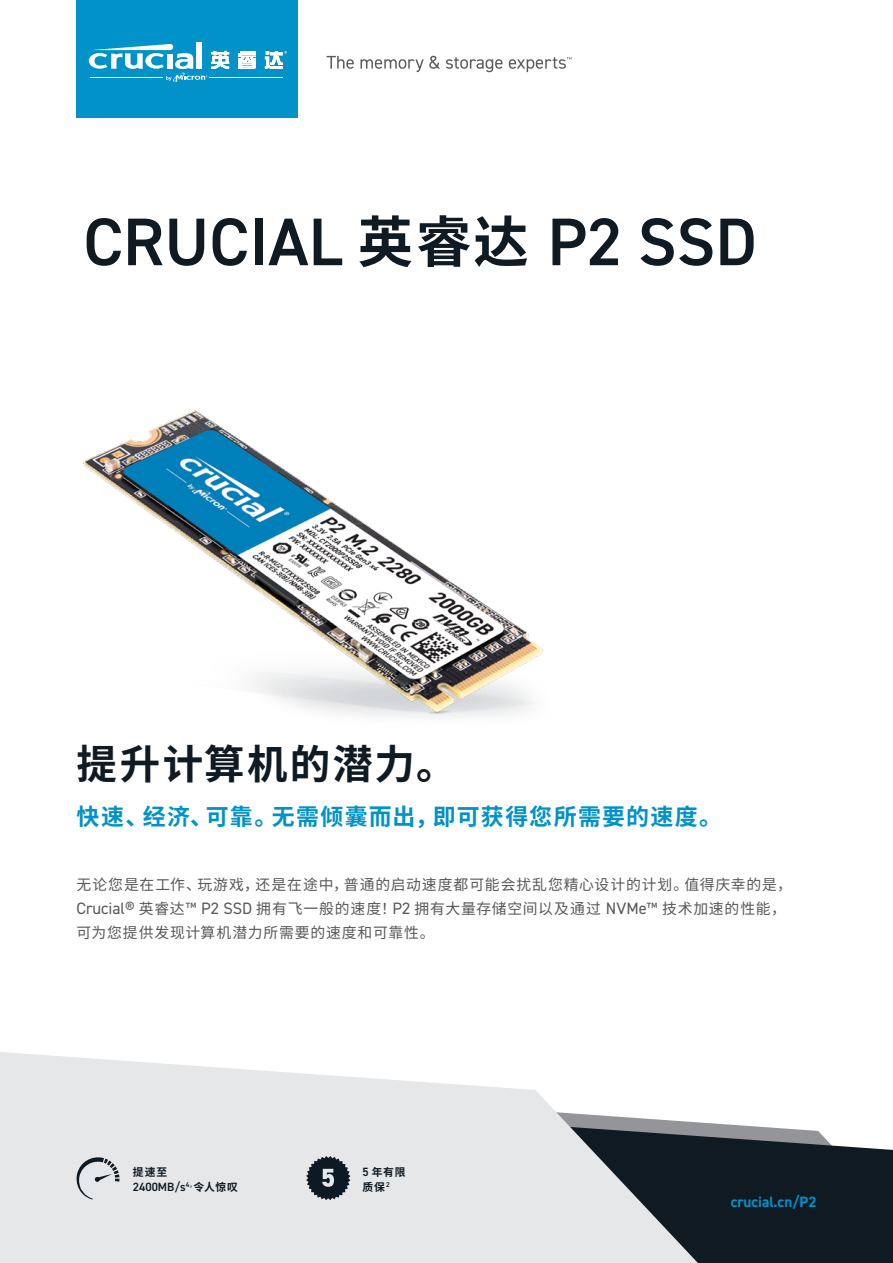
<style>
.page{position:relative;width:893px;height:1263px;background:#fff}
.page>*{position:absolute;margin:0;border:0;box-sizing:border-box;transform-origin:0 0}
.t1{font:600 67.5px "DIN2014";color:#0f1a23}
.t2{font:700 40.5px "Noto Sans SC";letter-spacing:.055em;color:#0f1a23}
.t3{font:700 22.95px "Noto Sans SC";letter-spacing:.05em;color:#0092c8}
.t4{font:700 15px "DIN2014";color:#0092c8}
.t5{font:14.85px/24px "Noto Sans SC";letter-spacing:.055em;color:#58585a}
.t6{font:600 12px "DIN2014";color:#0f1a23}
.t7{font:700 10.8px/15px "Noto Sans SC";letter-spacing:.075em;color:#0f1a23}
.s1{font-family:"Noto Sans SC";font-weight:700;font-size:55.35px}
.s2{font-family:"DIN2014";font-size:16.5px}
.s3{font-family:"Noto Sans SC";font-weight:700;font-size:10.8px}
.s4{font-family:"DIN2014";font-weight:600;font-size:12px}
</style>
<div class="page">
<img style="left:83px;top:410px;width:460px;height:307px">
<svg style="left:698px;top:1122px;width:195px;height:141px;background:#2b353d"></svg>
<svg style="left:0;top:1052px;width:698px;height:211px;background:#dcdddf"></svg>
<svg style="left:306px;top:1156px;width:44px;height:44px;background:#596268"></svg>
<svg style="left:73px;top:1155px;width:46px;height:44px;background:#c6c8ca"></svg>
<div style="left:77px;top:0;width:221px;height:117px;background:#0092c8"></div>
<svg style="left:327px;top:56px;width:27px;height:13px"></svg>
<svg style="left:360px;top:56px;width:80px;height:16px"></svg>
<svg style="left:446px;top:57px;width:56px;height:15px"></svg>
<svg style="left:509px;top:57px;width:62px;height:15px"></svg>
<div style="left:197px;top:42px;width:5px;height:27px;background:#fff"></div>
<svg style="left:89px;top:44px;width:198px;height:38px"></svg>
<h1 class="t1" style="left:83px;top:197px;width:675px">CRUCIAL <span class="s1">英睿达</span> P2 SSD</h1>
<h2 class="t2" style="left:77px;top:741px;width:382px">提升计算机的潜力。</h2>
<h3 class="t3" style="left:77px;top:803px;width:647px">快速、经济、可靠。无需倾囊而出，即可获得您所需要的速度。</h3>
<p class="t5" style="left:77px;top:873px;width:717px">无论您是在工作、玩游戏，还是在途中，普通的启动速度都可能会扰乱您精心设计的计划。值得庆幸的是，<br><span class="s2">Crucial®</span> 英睿达™ <span class="s2">P2 SSD</span> 拥有飞一般的速度！<span class="s2">P2</span> 拥有大量存储空间以及通过 <span class="s2">NVMe</span>™ 技术加速的性能，可为您提供发现计算机潜力所需要的速度和可靠性。</p>
<p class="t7" style="left:133px;top:1164px;width:36px">提速至</p>
<p class="t6" style="left:133px;top:1178px;width:106px">2400MB/s<sup>4</sup><sup>，</sup><span class="s3">令人惊叹</span></p>
<p class="t7" style="left:362px;top:1164px;width:45px"><span class="s4">5</span> 年有限质保<sup>2</sup></p>
<p class="t4" style="left:731px;top:1192px;width:87px">crucial.cn/P2</p>
</div>
